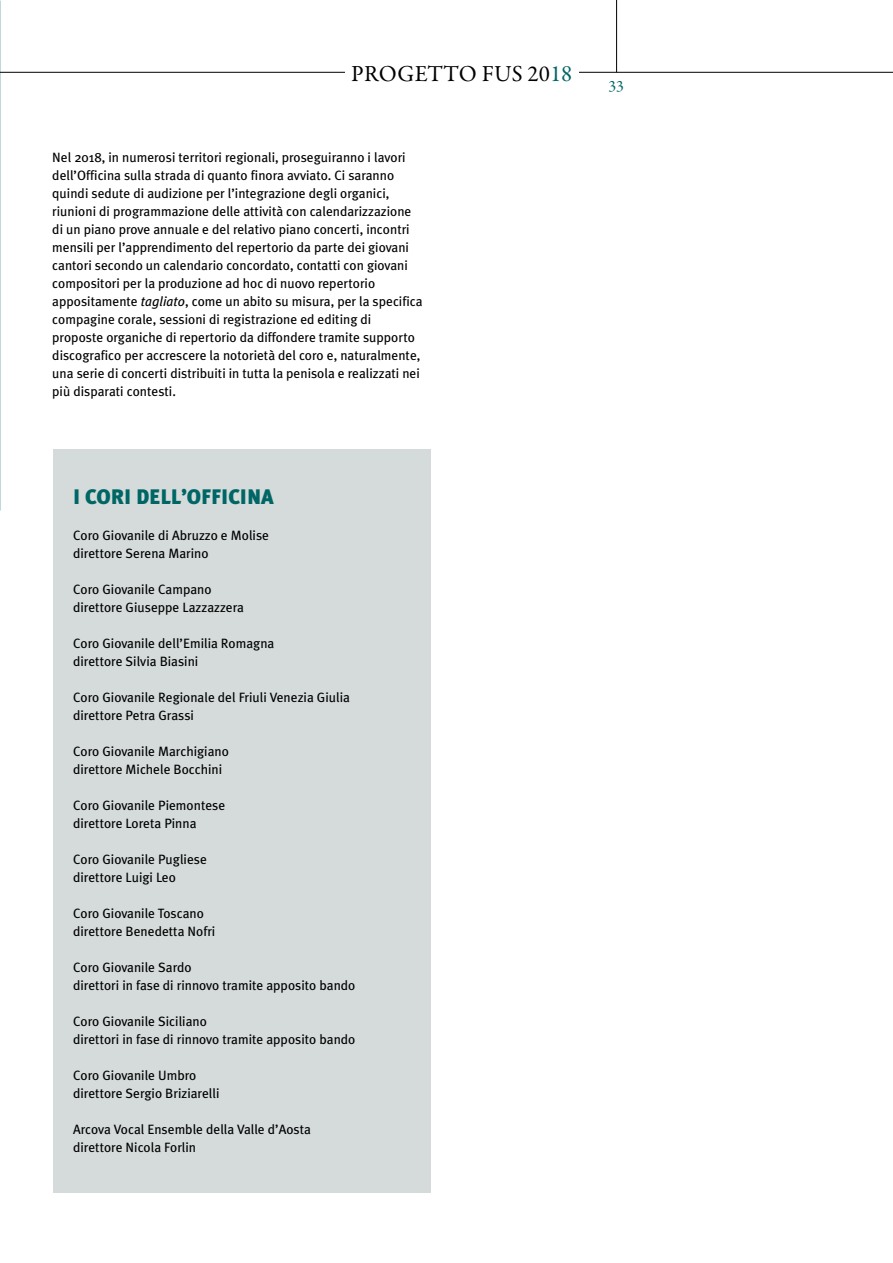
<style>
.page{position:relative;width:893px;height:1263px;background:#fff}
.page>*{position:absolute;margin:0;border:0;box-sizing:border-box;transform-origin:0 0}
.t1{font:23.1px "Garamond Premr Pro";letter-spacing:.005em;color:#000}
.t2{font:900 21px "Meta Plus";color:#006665}
.t3{font:15.9px "Garamond Premr Pro";color:#006665}
.t4{font:13.5px/18px "Meta Plus";color:#000}
.s1{color:#006665}
.s2{font-style:italic}
</style>
<div class="page">
<img style="left:0;top:0;width:1px;height:510px">
<hr style="left:0;top:72px;width:893px;height:1px;background:#000">
<hr style="left:616px;top:0;width:1px;height:72px;background:#000">
<div style="left:345px;top:54px;width:234px;height:37px;background:#fff"></div>
<div style="left:53px;top:449px;width:377px;height:744px;background:#d4dbda"></div>
<h1 class="t1" style="left:351px;top:59px;width:223px">PROGETTO FUS 20<span class="s1">18</span></h1>
<p class="t4" style="left:52px;top:148px;width:372px">Nel 2018, in numerosi territori regionali, proseguiranno i lavori dell’Officina sulla strada di quanto finora avviato. Ci saranno quindi sedute di audizione per l’integrazione degli organici, riunioni di programmazione delle attività con calendarizzazione di un piano prove annuale e del relativo piano concerti, incontri mensili per l’apprendimento del repertorio da parte dei giovani cantori secondo un calendario concordato, contatti con giovani compositori per la produzione ad hoc di nuovo repertorio appositamente <span class="s2">tagliato</span>, come un abito su misura, per la specifica compagine corale, sessioni di registrazione ed editing di proposte organiche di repertorio da diffondere tramite supporto discografico per accrescere la notorietà del coro e, naturalmente, una serie di concerti distribuiti in tutta la penisola e realizzati nei più disparati contesti.</p>
<h2 class="t2" style="left:73px;top:484px;width:202px">I CORI DELL’OFFICINA</h2>
<p class="t4" style="left:73px;top:526px;width:197px">Coro Giovanile di Abruzzo e Molise direttore Serena Marino</p>
<p class="t4" style="left:73px;top:580px;width:172px">Coro Giovanile Campano direttore Giuseppe Lazzazzera</p>
<p class="t4" style="left:73px;top:634px;width:203px">Coro Giovanile dell’Emilia Romagna direttore Silvia Biasini</p>
<p class="t4" style="left:73px;top:688px;width:278px">Coro Giovanile Regionale del Friuli Venezia Giulia direttore Petra Grassi</p>
<p class="t4" style="left:73px;top:742px;width:157px">Coro Giovanile Marchigiano direttore Michele Bocchini</p>
<p class="t4" style="left:73px;top:796px;width:154px">Coro Giovanile Piemontese direttore Loreta Pinna</p>
<p class="t4" style="left:73px;top:850px;width:135px">Coro Giovanile Pugliese direttore Luigi Leo</p>
<p class="t4" style="left:73px;top:904px;width:144px">Coro Giovanile Toscano direttore Benedetta Nofri</p>
<p class="t4" style="left:73px;top:958px;width:284px">Coro Giovanile Sardo<br>direttori in fase di rinnovo tramite apposito bando</p>
<p class="t4" style="left:73px;top:1012px;width:284px">Coro Giovanile Siciliano<br>direttori in fase di rinnovo tramite apposito bando</p>
<p class="t4" style="left:73px;top:1066px;width:148px">Coro Giovanile Umbro direttore Sergio Briziarelli</p>
<p class="t4" style="left:73px;top:1120px;width:239px">Arcova Vocal Ensemble della Valle d’Aosta direttore Nicola Forlin</p>
<p class="t3" style="left:608px;top:76px;width:17px">33</p>
</div>
